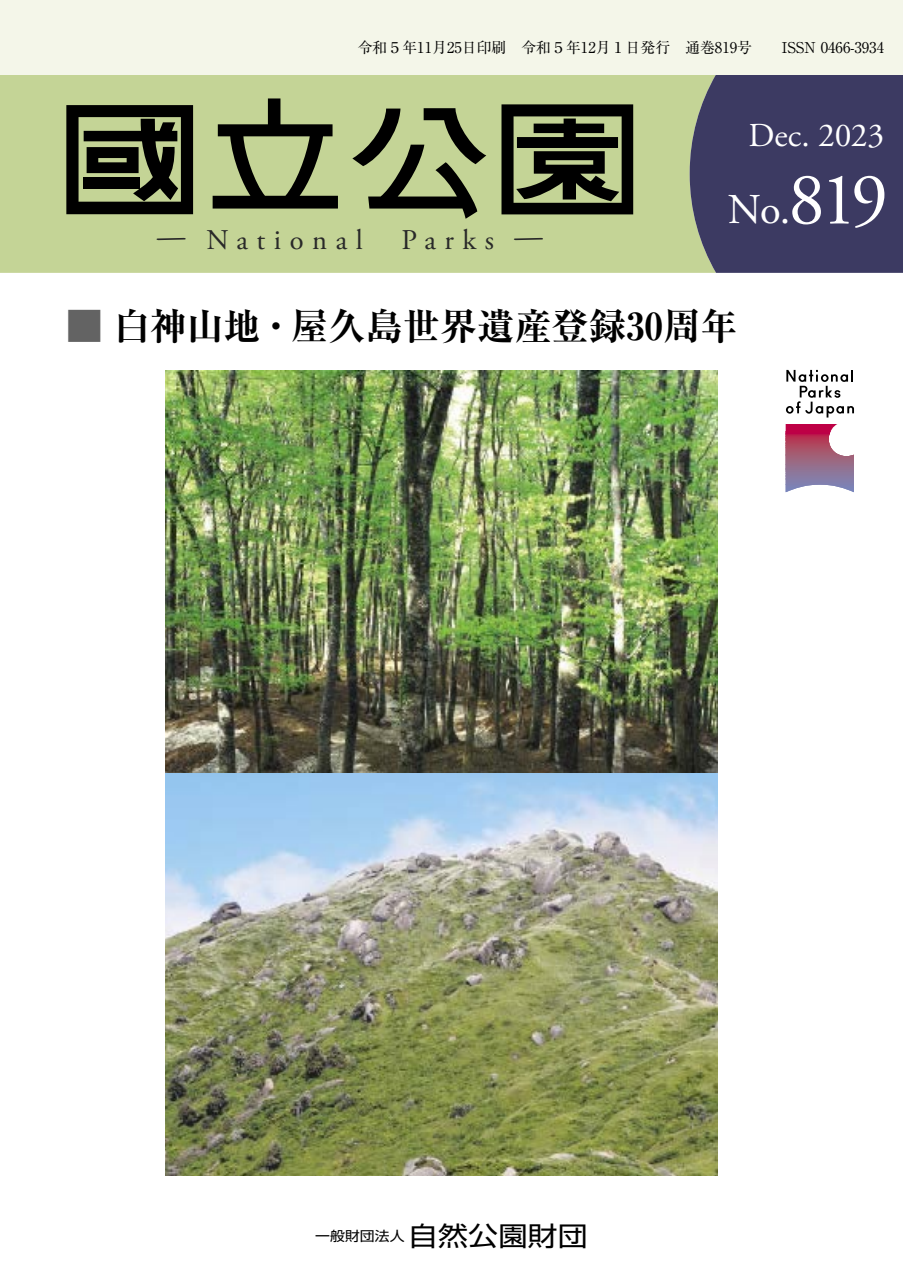
<style>
.page{position:relative;width:903px;height:1275px;background:#fff}
.page>*{position:absolute;margin:0;border:0;box-sizing:border-box;transform-origin:0 0}
.t1{font:42.35px "Adobe Garamond Pro";color:#fff}
.t2{font:700 expanded 37.27px "Ryumin Pr 6";color:#000}
.t3{font:33.43px "Adobe Garamond Pro";letter-spacing:-.005em;color:#fff}
.t4{font:28.53px "Adobe Garamond Pro";letter-spacing:.3em;color:#292929;scale:4 1}
.t5{font:28.53px "Adobe Garamond Pro";letter-spacing:.3em;color:#292929}
.t6{font:14.88px "Ryumin Pr 6";color:#000}
.t7{font:13.47px "Shin Go Pr 6";color:#000;scale:1.11 1}
.s1{font-size:74.38px}
.s2{color:#636363}
.s3{font-size:26.78px}
</style>
<div class="page">
<div style="left:0;top:74px;width:690px;height:199px;background:#c4d496"></div>
<div style="left:690px;top:74px;width:213px;height:199px;background:#3c3a62"></div>
<div style="left:0;top:0;width:903px;height:74px;background:#f4f6e9"></div>
<img style="left:166px;top:371px;width:551px;height:805px">
<svg style="left:66px;top:105px;width:127px;height:109px;background:#3a3f2c"></svg>
<svg style="left:213px;top:98px;width:125px;height:111px;background:#7e8860"></svg>
<svg style="left:352px;top:108px;width:134px;height:111px;background:#879267"></svg>
<svg style="left:501px;top:104px;width:132px;height:110px;background:#424732"></svg>
<svg style="left:785px;top:369px;width:69px;height:124px"></svg>
<hr style="left:786px;top:492px;width:68px;height:1px;background:#7886bd">
<hr style="left:786px;top:491px;width:68px;height:1px;background:#7984bb">
<hr style="left:786px;top:490px;width:68px;height:1px;background:#7984b9">
<hr style="left:786px;top:489px;width:68px;height:1px;background:#7a84b9">
<hr style="left:786px;top:488px;width:68px;height:1px;background:#7b83b7">
<hr style="left:786px;top:487px;width:68px;height:1px;background:#7c83b5">
<hr style="left:786px;top:486px;width:68px;height:1px;background:#7d82b4">
<hr style="left:786px;top:485px;width:68px;height:1px;background:#7e81b2">
<hr style="left:786px;top:484px;width:68px;height:1px;background:#7f80b0">
<hr style="left:786px;top:483px;width:68px;height:1px;background:#8180af">
<hr style="left:786px;top:482px;width:68px;height:1px;background:#827fad">
<hr style="left:786px;top:481px;width:68px;height:1px;background:#837eab">
<hr style="left:786px;top:480px;width:68px;height:1px;background:#857da9">
<hr style="left:786px;top:479px;width:68px;height:1px;background:#867da7">
<hr style="left:786px;top:478px;width:68px;height:1px;background:#877ca6">
<hr style="left:786px;top:477px;width:68px;height:1px;background:#887ba4">
<hr style="left:786px;top:476px;width:68px;height:1px;background:#897aa1">
<hr style="left:786px;top:475px;width:68px;height:1px;background:#8a79a0">
<hr style="left:786px;top:474px;width:68px;height:1px;background:#8b789e">
<hr style="left:786px;top:473px;width:68px;height:1px;background:#8c789c">
<hr style="left:786px;top:472px;width:68px;height:1px;background:#8d769a">
<hr style="left:786px;top:471px;width:68px;height:1px;background:#8e7598">
<hr style="left:786px;top:470px;width:68px;height:1px;background:#8f7496">
<hr style="left:786px;top:469px;width:68px;height:1px;background:#917393">
<hr style="left:786px;top:468px;width:68px;height:1px;background:#927191">
<hr style="left:786px;top:467px;width:68px;height:1px;background:#94718f">
<hr style="left:786px;top:466px;width:68px;height:1px;background:#956f8c">
<hr style="left:786px;top:465px;width:68px;height:1px;background:#966e8b">
<hr style="left:786px;top:464px;width:68px;height:1px;background:#986d88">
<hr style="left:786px;top:463px;width:68px;height:1px;background:#9a6c86">
<hr style="left:786px;top:462px;width:68px;height:1px;background:#9a6b84">
<hr style="left:786px;top:461px;width:68px;height:1px;background:#9b6982">
<hr style="left:786px;top:460px;width:68px;height:1px;background:#9c6880">
<hr style="left:786px;top:459px;width:68px;height:1px;background:#9e667d">
<hr style="left:786px;top:458px;width:68px;height:1px;background:#9f647b">
<hr style="left:786px;top:457px;width:68px;height:1px;background:#a06279">
<hr style="left:786px;top:456px;width:68px;height:1px;background:#a16177">
<hr style="left:786px;top:455px;width:68px;height:1px;background:#a25f75">
<hr style="left:786px;top:454px;width:68px;height:1px;background:#a35d73">
<hr style="left:786px;top:453px;width:68px;height:1px;background:#a55b70">
<hr style="left:786px;top:452px;width:68px;height:1px;background:#a6596e">
<hr style="left:786px;top:451px;width:68px;height:1px;background:#a7576c">
<hr style="left:786px;top:450px;width:68px;height:1px;background:#a9556a">
<hr style="left:786px;top:449px;width:68px;height:1px;background:#aa5368">
<hr style="left:786px;top:448px;width:68px;height:1px;background:#ab5066">
<hr style="left:786px;top:447px;width:68px;height:1px;background:#ac4e64">
<hr style="left:786px;top:446px;width:68px;height:1px;background:#ad4c62">
<hr style="left:786px;top:445px;width:68px;height:1px;background:#ae4960">
<hr style="left:786px;top:444px;width:68px;height:1px;background:#af465d">
<hr style="left:786px;top:443px;width:68px;height:1px;background:#b0435b">
<hr style="left:786px;top:442px;width:68px;height:1px;background:#b13e59">
<hr style="left:786px;top:441px;width:68px;height:1px;background:#b33b57">
<hr style="left:786px;top:440px;width:68px;height:1px;background:#b43855">
<hr style="left:786px;top:439px;width:68px;height:1px;background:#b53453">
<hr style="left:786px;top:438px;width:68px;height:1px;background:#b63052">
<hr style="left:786px;top:437px;width:68px;height:1px;background:#b82c50">
<hr style="left:786px;top:436px;width:68px;height:1px;background:#b9284f">
<hr style="left:786px;top:435px;width:68px;height:1px;background:#b91d4b">
<hr style="left:786px;top:434px;width:68px;height:1px;background:#bb0b49">
<hr style="left:786px;top:433px;width:68px;height:1px;background:#bc0047">
<hr style="left:786px;top:432px;width:68px;height:1px;background:#bd0046">
<hr style="left:786px;top:431px;width:68px;height:1px;background:#be0046">
<svg style="left:786px;top:424px;width:68px;height:7px"></svg>
<p class="t6" style="left:358px;top:36px;width:528px">令和５年11月25日印刷　令和５年12月１日発行　通巻819号　　ISSN 0466-3934</p>
<h3 class="t4" style="left:153px;top:222px;width:54px">-National</h3>
<h3 class="t5" style="left:401px;top:222px;width:147px">Parks -</h3>
<h3 class="t3" style="left:749px;top:115px;width:137px">Dec. 2023</h3>
<h1 class="t1" style="left:728px;top:185px;width:162px">No.<span class="s1">819</span></h1>
<h2 class="t2" style="left:66px;top:297px;width:673px"><span class="s2">■</span> 白神山地・屋久島世界遺産登録30周年</h2>
<p class="t7" style="left:315px;top:1225px;width:247px">一般財団法人<span class="s3">自然公園財団</span></p>
</div>
